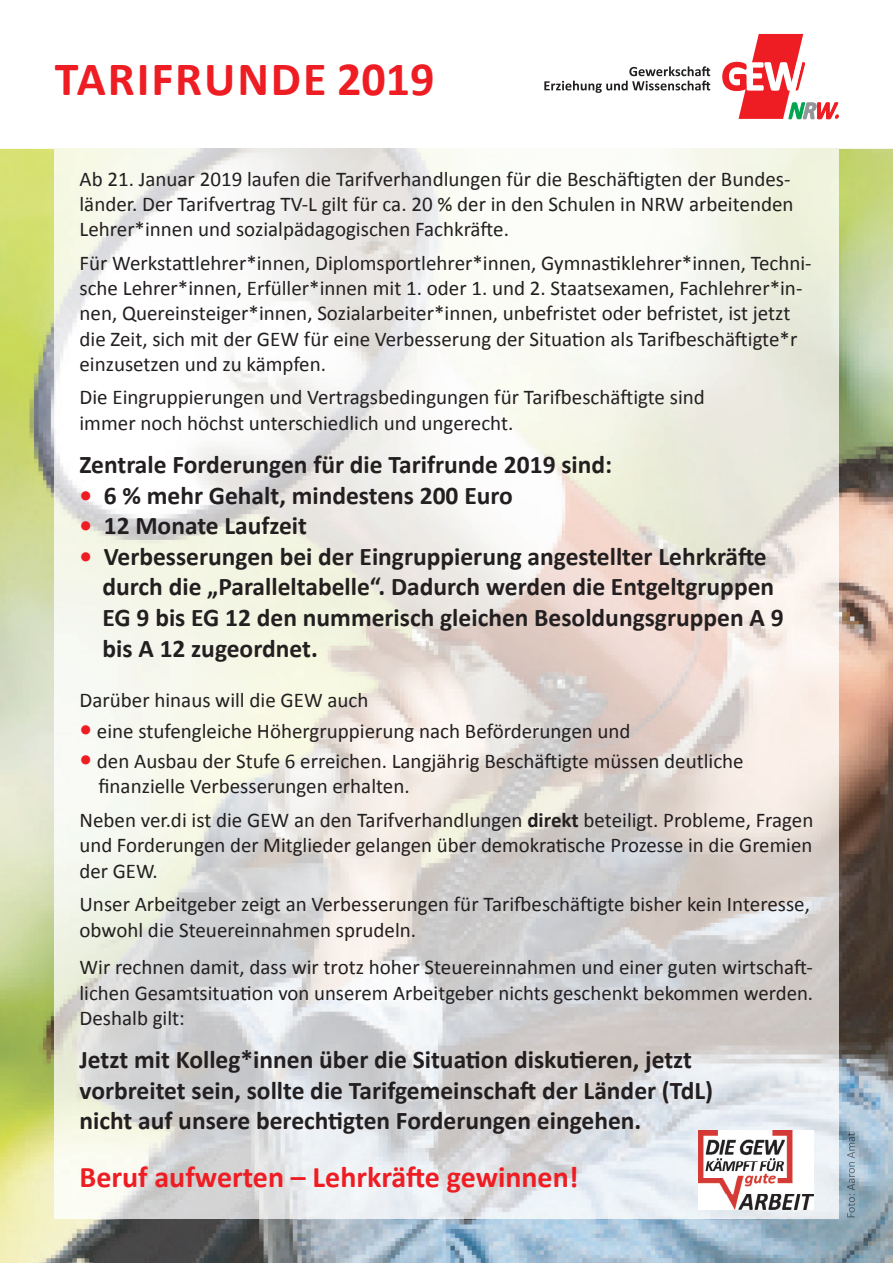
<style>
.page{position:relative;width:893px;height:1263px;background:#fff}
.page>*{position:absolute;margin:0;border:0;box-sizing:border-box;transform-origin:0 0}
.t1{font:700 48px "Calibri";letter-spacing:.04em;color:#ee1d23}
.t2{font:700 30px "Calibri";color:#ee1d23}
.t3{font:700 25.5px/30.6px "Calibri";color:#231f20}
.t4{font:21px/25.2px "Calibri";color:#231f20}
.s1{color:#ee1d23}
.s2{font-weight:700;font-size:25.5px;color:#ee1d23}
.s3{font-weight:700}
</style>
<div class="page">
<img style="left:0;top:149px;width:893px;height:1114px">
<img style="left:54px;top:149px;width:785px;height:1069px">
<svg style="left:722px;top:34px;width:117px;height:85px"></svg>
<svg style="left:544px;top:66px;width:166px;height:27px"></svg>
<img style="left:699px;top:1130px;width:114px;height:79px">
<img style="left:847px;top:1133px;width:8px;height:84px">
<h1 class="t1" style="left:55px;top:48px;width:381px">TARIFRUNDE 2019</h1>
<p class="t4" style="left:80px;top:166px;width:715px">Ab 21. Januar 2019 laufen die Tarifverhandlungen für die Beschäftigten der Bundes&shy;länder. Der Tarifvertrag TV-L gilt für ca. 20 % der in den Schulen in NRW arbeitenden<br>Lehrer*innen und sozialpädagogischen Fachkräfte.</p>
<p class="t4" style="left:80px;top:250px;width:734px">Für Werkstattlehrer*innen, Diplomsportlehrer*innen, Gymnastiklehrer*innen, Techni&shy;sche Lehrer*innen, Erfüller*innen mit 1. oder 1. und 2. Staatsexamen, Fachlehrer*in&shy;nen, Quereinsteiger*innen, Sozialarbeiter*innen, unbefristet oder befristet, ist jetzt die Zeit, sich mit der GEW für eine Verbesserung der Situation als Tarifbeschäftigte*r einzusetzen und zu kämpfen.</p>
<p class="t4" style="left:80px;top:385px;width:627px">Die Eingruppierungen und Vertragsbedingungen für Tarifbeschäftigte sind immer noch höchst unterschiedlich und ungerecht.</p>
<p class="t3" style="left:80px;top:449px;width:534px">Zentrale Forderungen für die Tarifrunde 2019 sind:</p>
<p class="t3" style="left:80px;top:480px;width:435px"><span class="s1">•</span> 6 % mehr Gehalt, mindestens 200 Euro</p>
<p class="t3" style="left:80px;top:510px;width:229px"><span class="s1">•</span> 12 Monate Laufzeit</p>
<p class="t3" style="left:103px;top:541px;width:683px;text-indent:-23px"><span class="s1">•</span> Verbesserungen bei der Eingruppierung angestellter Lehrkräfte durch die „Paralleltabelle“. Dadurch werden die Entgeltgruppen EG 9 bis EG 12 den nummerisch gleichen Besoldungsgruppen A 9 bis A 12 zugeordnet.</p>
<p class="t4" style="left:80px;top:687px;width:290px">Darüber hinaus will die GEW auch</p>
<p class="t4" style="left:80px;top:718px;width:553px"><span class="s2">•</span> eine stufengleiche Höhergruppierung nach Beförderungen und</p>
<p class="t4" style="left:98px;top:749px;width:647px;text-indent:-19px"><span class="s2">•</span> den Ausbau der Stufe 6 erreichen. Langjährig Beschäftigte müssen deutliche finanzielle Verbesserungen erhalten.</p>
<p class="t4" style="left:80px;top:808px;width:735px;text-align:justify">Neben ver.di ist die GEW an den Tarifverhandlungen <span class="s3">direkt</span> beteiligt. Probleme, Fragen und Forderungen der Mitglieder gelangen über demokratische Prozesse in die Gremien der GEW.</p>
<p class="t4" style="left:80px;top:892px;width:732px">Unser Arbeitgeber zeigt an Verbesserungen für Tarifbeschäftigte bisher kein Interesse, obwohl die Steuereinnahmen sprudeln.</p>
<p class="t4" style="left:80px;top:955px;width:735px;text-align:justify">Wir rechnen damit, dass wir trotz hoher Steuereinnahmen und einer guten wirtschaft&shy;lichen Gesamtsituation von unserem Arbeitgeber nichts geschenkt bekommen werden.<br>Deshalb gilt:</p>
<p class="t3" style="left:80px;top:1044px;width:635px">Jetzt mit Kolleg*innen über die Situation diskutieren, jetzt vorbreitet sein, sollte die Tarifgemeinschaft der Länder (TdL) nicht auf unsere berechtigten Forderungen eingehen.</p>
<h2 class="t2" style="left:80px;top:1157px;width:501px">Beruf aufwerten – Lehrkräfte gewinnen!</h2>
</div>
